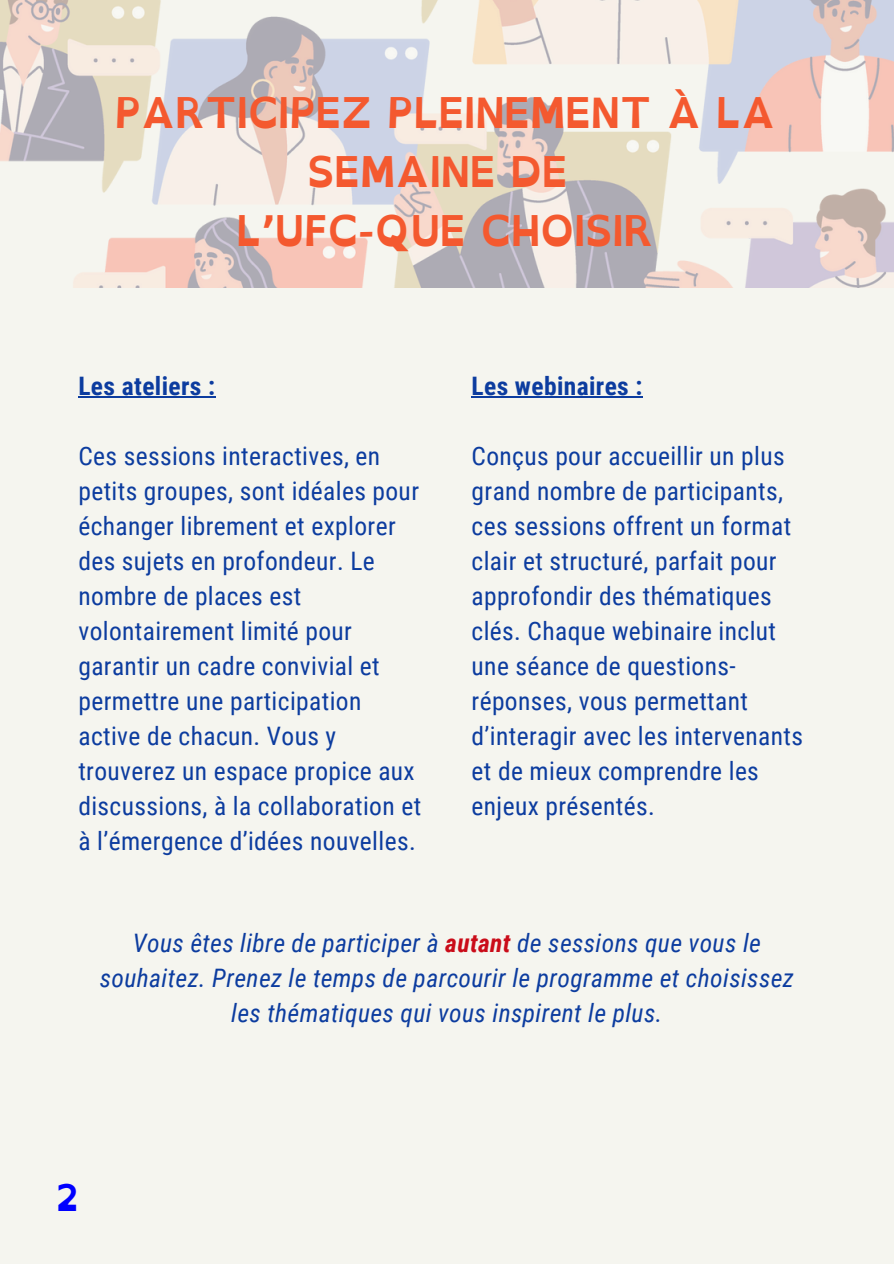
<style>
.page{position:relative;width:894px;height:1264px;background:#fff}
.page>*{position:absolute;margin:0;border:0;box-sizing:border-box;transform-origin:0 0}
.t1{font:700 42.45px/58.8px "Open Dyslexic";letter-spacing:-.03em;color:#f4592f;text-align:center}
.t2{font:700 37.5px "Open Dyslexic";color:#00f}
.t3{font:25.5px/35px "Roboto Condensed";letter-spacing:.015em;color:#0c3c9f}
.t4{font:italic 25.5px/35px "Roboto Condensed";letter-spacing:.015em;color:#0c3c9f;text-align:center}
.t5{font:700 25.5px "Roboto Condensed";letter-spacing:.015em;color:#0c3c9f}
.s1{font-weight:700;color:#ca0c19}
</style>
<div class="page">
<div style="left:0;top:0;width:893px;height:1263px;background:#f5f5ef"></div>
<hr style="left:78px;top:396px;width:137px;height:2px;background:#0c3c9f">
<img style="left:0;top:0;width:893px;height:287px">
<hr style="left:471px;top:396px;width:171px;height:2px;background:#0c3c9f">
<h2 class="t1" style="left:114px;top:83px;width:663px">PARTICIPEZ PLEINEMENT À LA<br>SEMAINE DE<br>L’UFC-QUE CHOISIR</h2>
<p class="t5" style="left:78px;top:371px;width:138px">Les ateliers :</p>
<h1 class="t3" style="left:78px;top:438px;width:344px">Ces sessions interactives, en petits groupes, sont idéales pour échanger librement et explorer des sujets en profondeur. Le nombre de places est volontairement limité pour garantir un cadre convivial et permettre une participation active de chacun. Vous y trouverez un espace propice aux discussions, à la collaboration et à l’émergence d’idées nouvelles.</h1>
<h2 class="t5" style="left:471px;top:371px;width:172px">Les webinaires :</h2>
<p class="t3" style="left:471px;top:438px;width:333px">Conçus pour accueillir un plus grand nombre de participants, ces sessions offrent un format clair et structuré, parfait pour approfondir des thématiques clés. Chaque webinaire inclut une séance de questions&shy;réponses, vous permettant d’interagir avec les intervenants et de mieux comprendre les enjeux présentés.</p>
<p class="t4" style="left:100px;top:925px;width:695px">Vous êtes libre de participer à <span class="s1">autant</span> de sessions que vous le souhaitez. Prenez le temps de parcourir le programme et choisissez les thématiques qui vous inspirent le plus.</p>
<p class="t2" style="left:56px;top:1164px;width:25px">2</p>
</div>
